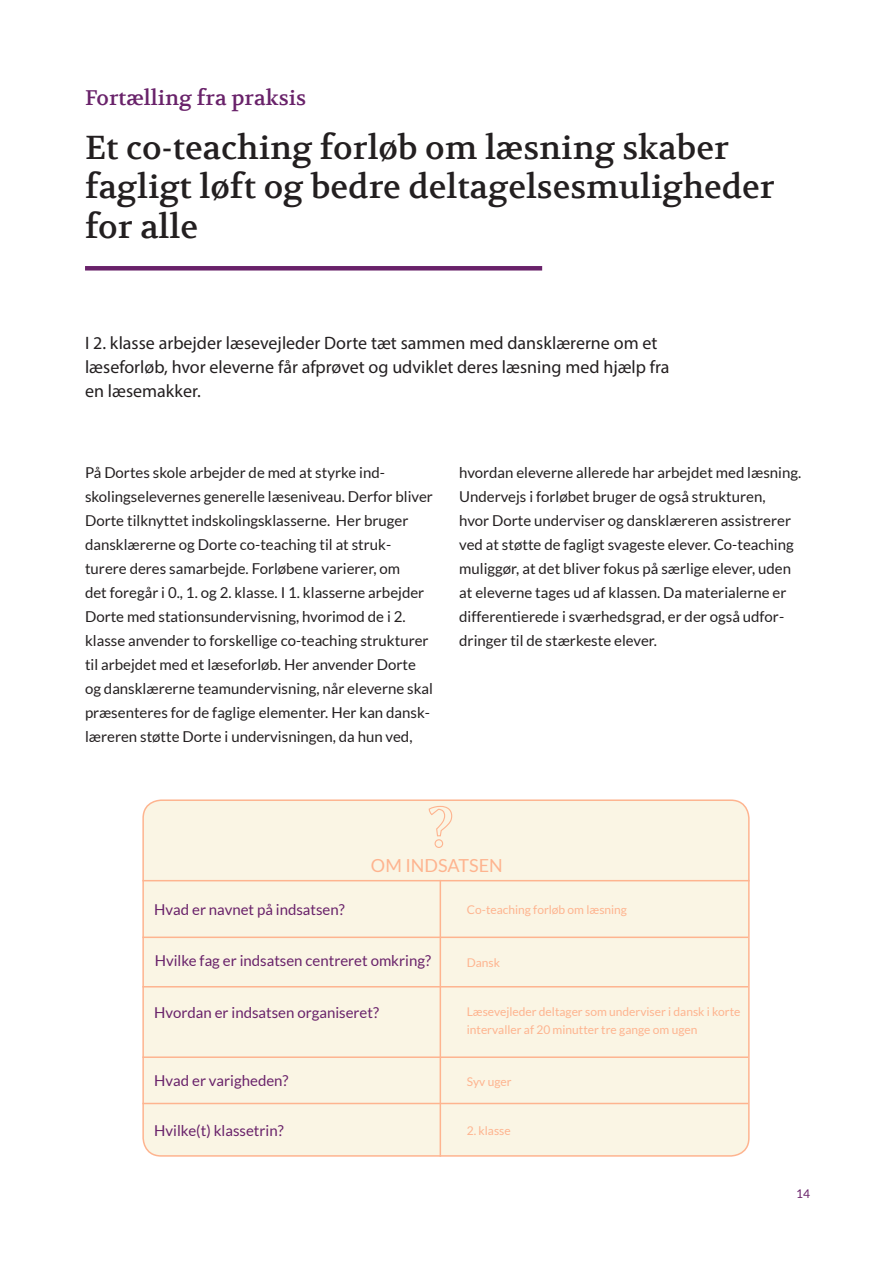
<style>
.page{position:relative;width:893px;height:1263px;background:#fff}
.page>*{position:absolute;margin:0;border:0;box-sizing:border-box;transform-origin:0 0}
.t1{font:33px/39.6px "Volkhov";color:#231f20}
.t2{font:21px "Volkhov";color:#69226a}
.t3{font:18px/24px "Myriad Pro";color:#231f20}
.t4{font:18px "Lato";color:#feb48f}
.t5{font:15px/24px "Lato";color:#231f20}
.t6{font:15px "Lato";color:#69226a}
.t7{font:12px/18px "Lato";color:#feb48f}
.t8{font:12px "Lato";color:#69226a}
</style>
<div class="page">
<div style="left:85px;top:266px;width:457px;height:5px;background:#69226a"></div>
<div style="left:143px;top:800px;width:606px;height:356px;background:#faf5e4;border-radius:18px"></div>
<div style="left:142px;top:799px;width:608px;height:358px;border:2px solid #feb48f;border-radius:18px"></div>
<hr style="left:142px;top:880px;width:608px;height:1px;background:#feb48f">
<hr style="left:142px;top:936px;width:606px;height:2px;background:#feb48f">
<hr style="left:142px;top:986px;width:606px;height:1px;background:#feb48f">
<hr style="left:142px;top:1056px;width:606px;height:2px;background:#feb48f">
<hr style="left:142px;top:1103px;width:606px;height:1px;background:#feb48f">
<hr style="left:440px;top:880px;width:1px;height:277px;background:#feb48f">
<svg style="left:428px;top:805px;width:25px;height:43px"></svg>
<p class="t2" style="left:85px;top:85px;width:223px">Fortælling fra praksis</p>
<h2 class="t1" style="left:85px;top:128px;width:691px">Et co-teaching forløb om læsning skaber fagligt løft og bedre deltagelsesmuligheder for alle</h2>
<p class="t3" style="left:85px;top:331px;width:586px">I 2. klasse arbejder læsevejleder Dorte tæt sammen med dansklærerne om et læseforløb, hvor eleverne får afprøvet og udviklet deres læsning med hjælp fra en læsemakker.</p>
<p class="t5" style="left:85px;top:460px;width:349px">På Dortes skole arbejder de med at styrke ind&shy;skolingselevernes generelle læseniveau. Derfor bliver Dorte tilknyttet indskolingsklasserne. Her bruger dansklærerne og Dorte co-teaching til at struk&shy;turere deres samarbejde. Forløbene varierer, om<br>det foregår i 0., 1. og 2. klasse. I 1. klasserne arbejder Dorte med stationsundervisning, hvorimod de i 2. klasse anvender to forskellige co-teaching strukturer til arbejdet med et læseforløb. Her anvender Dorte og dansklærerne teamundervisning, når eleverne skal præsenteres for de faglige elementer. Her kan dansk&shy;læreren støtte Dorte i undervisningen, da hun ved,</p>
<p class="t5" style="left:459px;top:460px;width:343px">hvordan eleverne allerede har arbejdet med læsning.<br>Undervejs i forløbet bruger de også strukturen,<br>hvor Dorte underviser og dansklæreren assistrerer ved at støtte de fagligt svageste elever. Co-teaching muliggør, at det bliver fokus på særlige elever, uden at eleverne tages ud af klassen. Da materialerne er differentierede i sværhedsgrad, er der også udfor&shy;dringer til de stærkeste elever.</p>
<p class="t4" style="left:371px;top:855px;width:133px">OM INDSATSEN</p>
<p class="t6" style="left:154px;top:901px;width:192px">Hvad er navnet på indsatsen?</p>
<p class="t6" style="left:155px;top:952px;width:278px">Hvilke fag er indsatsen centreret omkring?</p>
<p class="t6" style="left:154px;top:1004px;width:226px">Hvordan er indsatsen organiseret?</p>
<p class="t6" style="left:154px;top:1072px;width:136px">Hvad er varigheden?</p>
<p class="t6" style="left:154px;top:1122px;width:131px">Hvilke(t) klassetrin?</p>
<p class="t7" style="left:467px;top:901px;width:162px">Co-teaching forløb om læsning</p>
<p class="t7" style="left:467px;top:954px;width:35px">Dansk</p>
<p class="t7" style="left:467px;top:1002px;width:275px">Læsevejleder deltager som underviser i dansk i korte intervaller af 20 minutter tre gange om ugen</p>
<p class="t7" style="left:467px;top:1073px;width:46px">Syv uger</p>
<p class="t7" style="left:467px;top:1121px;width:45px">2. klasse</p>
<p class="t8" style="left:796px;top:1186px;width:15px">14</p>
</div>
